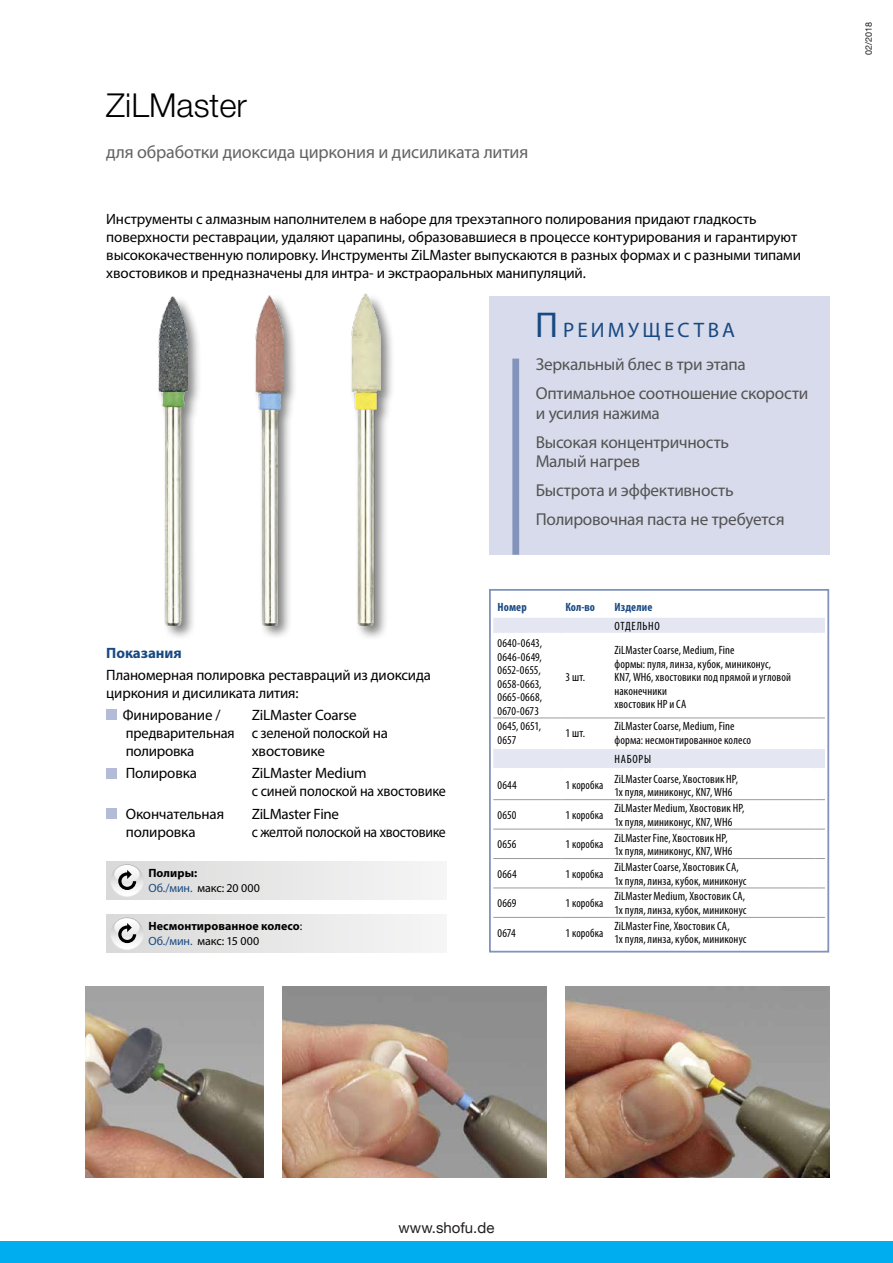
<style>
.page{position:relative;width:893px;height:1263px;background:#fff}
.page>*{position:absolute;margin:0;border:0;box-sizing:border-box;transform-origin:0 0}
.t1{font:300 33px "Helvetica Neue";color:#000}
.t2{font:21px "Myriad Pro";letter-spacing:.155em;color:#194982}
.t3{font:18px "Myriad Pro";letter-spacing:-.01em;color:#636363}
.t4{font:17.25px/28.8px "Myriad Pro";letter-spacing:-.015em;color:#535352}
.t5{font:15px/18px "Myriad Pro";letter-spacing:-.01em;color:#000}
.t6{font:15px "Myriad Pro";letter-spacing:-.01em;color:#000;scale:.92 1}
.t7{font:15px "Helvetica Neue";color:#231f20}
.t8{font:700 15px "Myriad Pro";color:#194982}
.t9{font:condensed 12px/13.5px "Myriad Pro";letter-spacing:.01em;color:#000}
.t10{font:700 12px/15px "Myriad Pro";letter-spacing:.005em;color:#000}
.t11{font:12px/15px "Myriad Pro";color:#000}
.t12{font:700 condensed 12px "Myriad Pro";letter-spacing:.01em;color:#194982}
.t13{font:condensed 12px "Myriad Pro";letter-spacing:.055em;color:#000}
.t14{font:9px "Helvetica Neue";color:#231f20}
.s1{font-size:36px}
.s2{font-weight:700}
.s3{color:#194982}
.s4{font-weight:400}
.s5{font-weight:400;color:#194982}
</style>
<div class="page">
<div style="left:156px;top:294px;width:46px;height:346px;background:#000;opacity:.5"></div>
<img style="left:159px;top:296px;width:28px;height:329px">
<div style="left:253px;top:293px;width:45px;height:347px;background:#000;opacity:.5"></div>
<img style="left:256px;top:295px;width:27px;height:330px">
<div style="left:348px;top:292px;width:47px;height:348px;background:#000;opacity:.5"></div>
<img style="left:351px;top:293px;width:30px;height:332px">
<img style="left:85px;top:986px;width:179px;height:192px">
<img style="left:566px;top:986px;width:263px;height:192px">
<img style="left:283px;top:986px;width:263px;height:192px">
<div style="left:106px;top:709px;width:11px;height:11px;background:#b3bbd7"></div>
<div style="left:106px;top:768px;width:11px;height:10px;background:#b3bbd7"></div>
<div style="left:106px;top:808px;width:11px;height:11px;background:#b3bbd7"></div>
<div style="left:106px;top:914px;width:340px;height:38px;background:linear-gradient(to right,#d9d9d9,#f5f5f5)"></div>
<svg style="left:111px;top:917px;width:33px;height:33px"></svg>
<svg style="left:111px;top:918px;width:32px;height:31px"></svg>
<div style="left:106px;top:861px;width:340px;height:38px;background:linear-gradient(to right,#d9d9d9,#f5f5f5)"></div>
<svg style="left:111px;top:864px;width:33px;height:33px"></svg>
<svg style="left:111px;top:865px;width:32px;height:31px"></svg>
<div style="left:489px;top:589px;width:340px;height:363px;border:2px solid #8493bc"></div>
<div style="left:493px;top:618px;width:332px;height:15px;background:#e4e7f2"></div>
<div style="left:493px;top:749px;width:332px;height:19px;background:#e4e7f2"></div>
<hr style="left:493px;top:829px;width:68px;height:1px;background:#9c9b9b">
<hr style="left:561px;top:829px;width:49px;height:1px;background:#9c9b9b">
<hr style="left:610px;top:829px;width:204px;height:1px;background:#9c9b9b">
<hr style="left:493px;top:858px;width:68px;height:1px;background:#9c9b9b">
<hr style="left:561px;top:858px;width:49px;height:1px;background:#9c9b9b">
<hr style="left:610px;top:858px;width:204px;height:1px;background:#9c9b9b">
<hr style="left:493px;top:888px;width:68px;height:1px;background:#9c9b9b">
<hr style="left:561px;top:888px;width:49px;height:1px;background:#9c9b9b">
<hr style="left:610px;top:888px;width:204px;height:1px;background:#9c9b9b">
<hr style="left:493px;top:917px;width:68px;height:1px;background:#9c9b9b">
<hr style="left:561px;top:917px;width:49px;height:1px;background:#9c9b9b">
<hr style="left:610px;top:917px;width:204px;height:1px;background:#9c9b9b">
<hr style="left:493px;top:799px;width:68px;height:1px;background:#9c9b9b">
<hr style="left:561px;top:799px;width:49px;height:1px;background:#9c9b9b">
<hr style="left:610px;top:799px;width:204px;height:1px;background:#9c9b9b">
<hr style="left:493px;top:718px;width:68px;height:1px;background:#9c9b9b">
<hr style="left:561px;top:718px;width:49px;height:1px;background:#9c9b9b">
<hr style="left:610px;top:718px;width:204px;height:1px;background:#9c9b9b">
<div style="left:489px;top:296px;width:340px;height:259px;background:#d7dbeb"></div>
<div style="left:512px;top:359px;width:7px;height:196px;background:#8493bc"></div>
<div style="left:0;top:1242px;width:893px;height:21px;background:#00aeef"></div>
<h1 class="t1" style="left:106px;top:85px;width:142px">ZiLMaster</h1>
<h3 class="t3" style="left:106px;top:141px;width:423px">для обработки диоксида циркония и дисиликата лития</h3>
<p class="t5" style="left:106px;top:210px;width:696px">Инструменты с алмазным наполнителем в наборе для трехэтапного полирования придают гладкость поверхности реставрации, удаляют царапины, образовавшиеся в процессе контурирования и гарантируют высококачественную полировку. Инструменты ZiLMaster выпускаются в разных формах и с разными типами хвостовиков и предназначены для интра- и экстраоральных манипуляций.</p>
<h2 class="t2" style="left:535px;top:317px;width:201px"><span class="s1">П</span>РЕИМУЩЕСТВА</h2>
<p class="t8" style="left:106px;top:643px;width:77px">Показания</p>
<p class="t5" style="left:106px;top:666px;width:326px">Планомерная полировка реставраций из диоксида циркония и дисиликата лития:</p>
<p class="t5" style="left:123px;top:706px;width:99px">Финирование /</p>
<p class="t5" style="left:126px;top:706px;width:264px;text-indent:126px">ZiLMaster Coarse предварительная с зеленой полоской на полировка</p>
<p class="t5" style="left:252px;top:742px;width:75px">хвостовике</p>
<p class="t5" style="left:126px;top:764px;width:73px">Полировка</p>
<p class="t5" style="left:252px;top:764px;width:196px">ZiLMaster Medium<br>с синей полоской на хвостовике</p>
<p class="t5" style="left:126px;top:804px;width:100px">Окончательная</p>
<p class="t5" style="left:252px;top:804px;width:89px">ZiLMaster Fine</p>
<p class="t5" style="left:126px;top:822px;width:71px">полировка</p>
<p class="t6" style="left:252px;top:822px;width:212px">с желтой полоской на хвостовике</p>
<p class="t11" style="left:148px;top:865px;width:113px"><span class="s2">Полиры:<br></span><span class="s3">Об./мин.</span> макс: 20 000</p>
<p class="t10" style="left:148px;top:918px;width:155px">Несмонтированное колесо<span class="s4">:<br></span><span class="s5">Об./мин.</span> <span class="s4">макс: 15 000</span></p>
<h3 class="t4" style="left:536px;top:350px;width:274px">Зеркальный блес в три этапа<br>Оптимальное соотношение скорости</h3>
<h3 class="t4" style="left:536px;top:398px;width:195px">и усилия нажима<br>Высокая концентричность</h3>
<h3 class="t4" style="left:536px;top:447px;width:250px">Малый нагрев<br>Быстрота и эффективность<br>Полировочная паста не требуется</h3>
<p class="t12" style="left:497px;top:599px;width:31px">Номер</p>
<p class="t12" style="left:566px;top:599px;width:31px">Кол-во</p>
<p class="t12" style="left:614px;top:599px;width:39px">Изделие</p>
<p class="t13" style="left:615px;top:618px;width:47px">ОТДЕЛЬНО</p>
<p class="t9" style="left:497px;top:636px;width:46px;text-align:justify">0640-0643, 0646-0649, 0652-0655, 0658-0663, 0665-0668, 0670-0673</p>
<p class="t9" style="left:614px;top:643px;width:178px">ZiLMaster Coarse, Medium, Fine<br>формы: пуля, линза, кубок, миниконус,<br>KN7, WH6, хвостовики под прямой и угловой наконечники<br>хвостовик HP и CA</p>
<p class="t9" style="left:566px;top:670px;width:21px">3 шт.</p>
<p class="t9" style="left:497px;top:719px;width:45px">0645, 0651,<br>0657</p>
<p class="t9" style="left:566px;top:726px;width:21px">1 шт.</p>
<p class="t9" style="left:614px;top:719px;width:138px">ZiLMaster Coarse, Medium, Fine форма: несмонтированное колесо</p>
<p class="t9" style="left:615px;top:752px;width:38px">НАБОРЫ</p>
<p class="t9" style="left:497px;top:778px;width:21px">0644</p>
<p class="t9" style="left:566px;top:778px;width:39px">1 коробка</p>
<p class="t9" style="left:614px;top:772px;width:125px">ZiLMaster Coarse, Хвостовик HP,<br>1x пуля, миниконус, KN7, WH6</p>
<p class="t9" style="left:497px;top:808px;width:20px">0650</p>
<p class="t9" style="left:566px;top:808px;width:39px">1 коробка</p>
<p class="t9" style="left:614px;top:801px;width:132px">ZiLMaster Medium, Хвостовик HP,<br>1x пуля, миниконус, KN7, WH6</p>
<p class="t9" style="left:497px;top:837px;width:20px">0656</p>
<p class="t9" style="left:566px;top:837px;width:39px">1 коробка</p>
<p class="t9" style="left:614px;top:831px;width:119px">ZiLMaster Fine, Хвостовик HP,<br>1x пуля, миниконус, KN7, WH6</p>
<p class="t9" style="left:497px;top:867px;width:21px">0664</p>
<p class="t9" style="left:566px;top:867px;width:39px">1 коробка</p>
<p class="t9" style="left:614px;top:860px;width:134px">ZiLMaster Coarse, Хвостовик CA,<br>1x пуля, линза, кубок, миниконус</p>
<p class="t9" style="left:497px;top:896px;width:20px">0669</p>
<p class="t9" style="left:566px;top:896px;width:39px">1 коробка</p>
<p class="t9" style="left:614px;top:889px;width:134px">ZiLMaster Medium, Хвостовик CA,<br>1x пуля, линза, кубок, миниконус</p>
<p class="t9" style="left:497px;top:926px;width:20px">0674</p>
<p class="t9" style="left:566px;top:926px;width:39px">1 коробка</p>
<p class="t9" style="left:614px;top:919px;width:134px">ZiLMaster Fine, Хвостовик CA,<br>1x пуля, линза, кубок, миниконус</p>
<p class="t14" style="left:862px;top:55px;width:35px;rotate:-90deg">02/2018</p>
<p class="t7" style="left:399px;top:1216px;width:97px">www.shofu.de</p>
</div>
